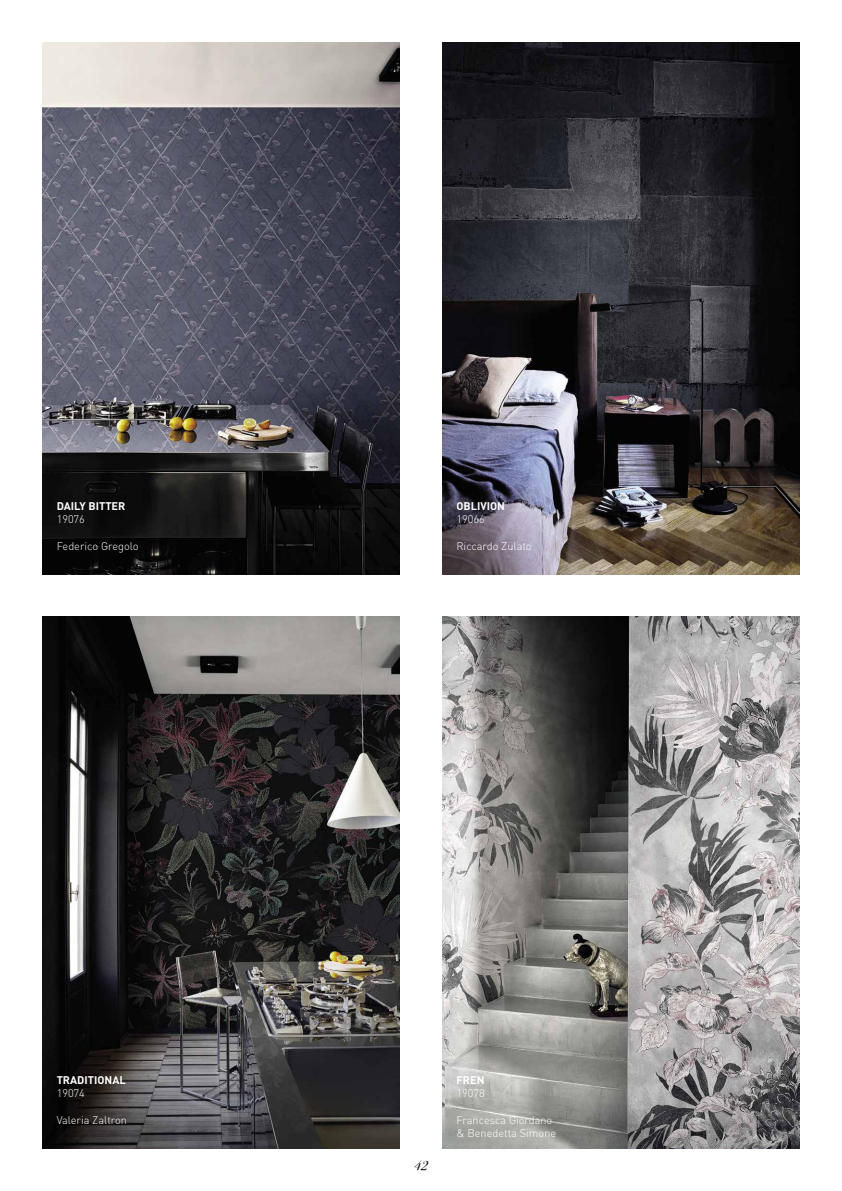
<style>
.page{position:relative;width:842px;height:1191px;background:#fff}
.page>*{position:absolute;margin:0;border:0;box-sizing:border-box;transform-origin:0 0}
.t1{font:italic 13px "Bodoni Svty Two ITCTT";color:#000}
.t2{font:300 11px/13.2px "DIN";color:#fff}
.t3{font:700 11px "DIN";color:#fff}
</style>
<div class="page">
<img style="left:43px;top:617px;width:357px;height:531px">
<img style="left:442px;top:43px;width:357px;height:531px">
<img style="left:43px;top:43px;width:357px;height:531px">
<img style="left:442px;top:617px;width:357px;height:531px">
<p class="t3" style="left:57px;top:499px;width:70px">DAILY BITTER</p>
<p class="t2" style="left:57px;top:512px;width:30px">19076</p>
<p class="t2" style="left:57px;top:539px;width:83px">Federico Gregolo</p>
<p class="t3" style="left:57px;top:1073px;width:70px">TRADITIONAL</p>
<p class="t2" style="left:57px;top:1086px;width:30px">19074</p>
<p class="t2" style="left:57px;top:1113px;width:72px">Valeria Zaltron</p>
<p class="t3" style="left:456px;top:499px;width:50px">OBLIVION</p>
<p class="t2" style="left:456px;top:512px;width:30px">19066</p>
<p class="t2" style="left:456px;top:539px;width:77px">Riccardo Zulato</p>
<p class="t1" style="left:414px;top:1154px;width:15px">42</p>
<p class="t3" style="left:456px;top:1073px;width:30px">FREN</p>
<p class="t2" style="left:456px;top:1086px;width:30px">19078</p>
<p class="t2" style="left:456px;top:1113px;width:101px">Francesca Giordano &amp; Benedetta Simone</p>
<p class="t2" style="left:473px;top:1086px;width:13px">42</p>
<p class="t2" style="left:456px;top:1113px;width:50px">Jon Iubler</p>
</div>
